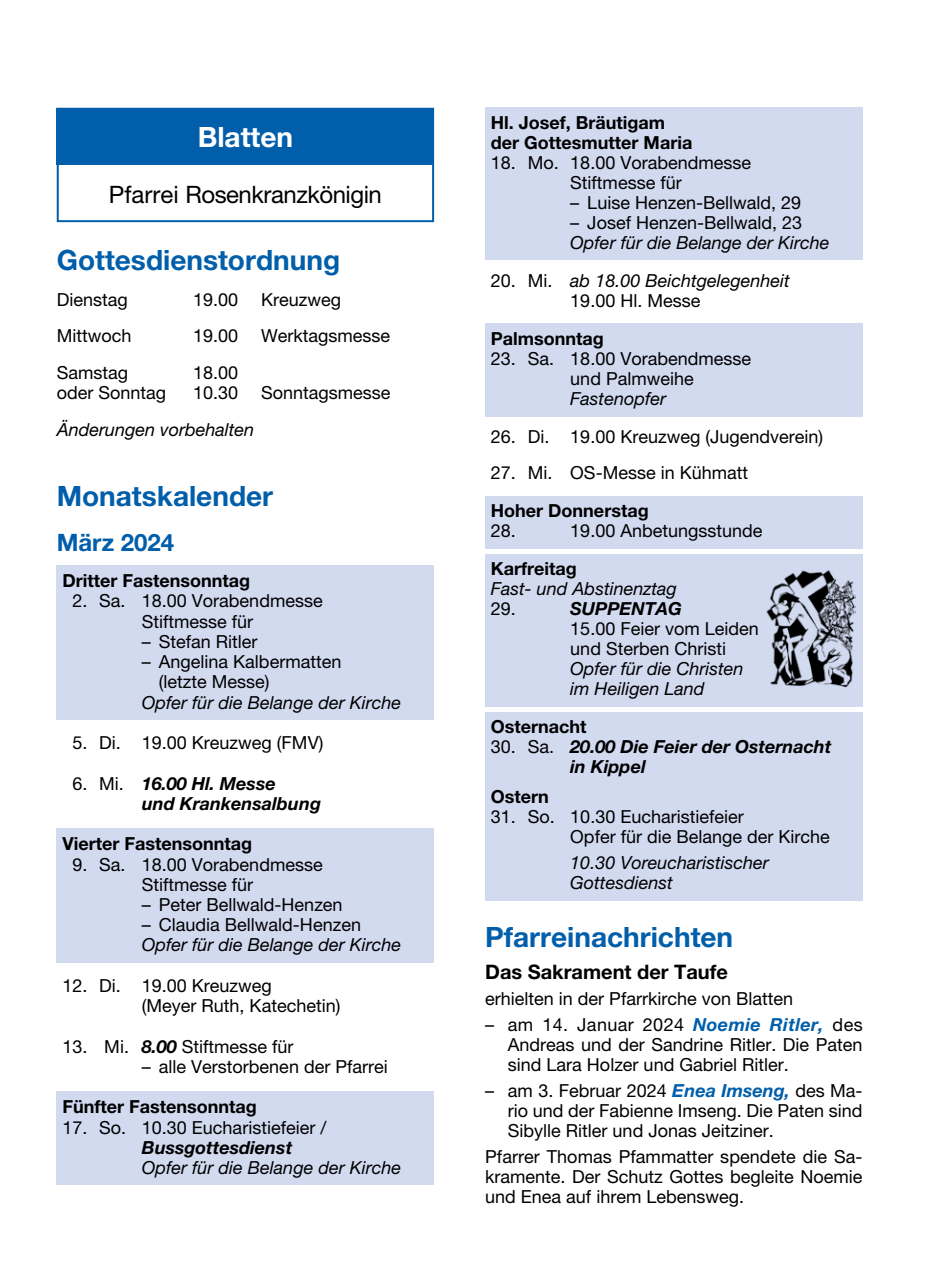
<style>
.page{position:relative;width:942px;height:1276px;background:#fff}
.page>*{position:absolute;margin:0;border:0;box-sizing:border-box;transform-origin:0 0}
.t1{font:700 28px "Helvetica Neue LT Pro";color:#005eaa}
.t2{font:700 28px "Helvetica Neue LT Pro";color:#fff}
.t3{font:24px "Helvetica Neue LT Pro";letter-spacing:-.02em;color:#000}
.t4{font:700 24px "Helvetica Neue LT Pro";color:#005eaa}
.t5{font:700 20px "Helvetica Neue LT Pro";color:#000}
.t6{font:18px/20px "Helvetica Neue LT Pro";color:#000}
.t7{font:italic 18px/20px "Helvetica Neue LT Pro";color:#000}
.t8{font:700 18px/20px "Helvetica Neue LT Pro";color:#000}
.t9{font:italic 700 18px/20.2px "Helvetica Neue LT Pro";color:#000}
.s1{font-weight:400;font-style:normal}
.s2{font-weight:700;font-style:italic}
.s3{font-style:normal}
.s4{font-weight:700;font-style:italic;color:#005eaa}
</style>
<div class="page">
<div style="left:57px;top:566px;width:377px;height:32px;background:#d2daf0"></div>
<div style="left:57px;top:586px;width:377px;height:32px;background:#d2daf0"></div>
<div style="left:57px;top:606px;width:377px;height:32px;background:#d2daf0"></div>
<div style="left:57px;top:626px;width:377px;height:33px;background:#d2daf0"></div>
<div style="left:57px;top:647px;width:377px;height:32px;background:#d2daf0"></div>
<div style="left:57px;top:667px;width:377px;height:32px;background:#d2daf0"></div>
<div style="left:57px;top:687px;width:377px;height:32px;background:#d2daf0"></div>
<div style="left:57px;top:829px;width:377px;height:32px;background:#d2daf0"></div>
<div style="left:57px;top:849px;width:377px;height:32px;background:#d2daf0"></div>
<div style="left:57px;top:869px;width:377px;height:32px;background:#d2daf0"></div>
<div style="left:57px;top:889px;width:377px;height:32px;background:#d2daf0"></div>
<div style="left:57px;top:909px;width:377px;height:33px;background:#d2daf0"></div>
<div style="left:57px;top:930px;width:377px;height:32px;background:#d2daf0"></div>
<div style="left:57px;top:1092px;width:377px;height:32px;background:#d2daf0"></div>
<div style="left:57px;top:1112px;width:377px;height:52px;background:#d2daf0"></div>
<div style="left:57px;top:1152px;width:377px;height:32px;background:#d2daf0"></div>
<div style="left:485px;top:108px;width:377px;height:32px;background:#d2daf0"></div>
<div style="left:485px;top:128px;width:377px;height:32px;background:#d2daf0"></div>
<div style="left:485px;top:148px;width:377px;height:32px;background:#d2daf0"></div>
<div style="left:485px;top:168px;width:377px;height:32px;background:#d2daf0"></div>
<div style="left:485px;top:188px;width:377px;height:32px;background:#d2daf0"></div>
<div style="left:485px;top:208px;width:377px;height:32px;background:#d2daf0"></div>
<div style="left:485px;top:228px;width:377px;height:32px;background:#d2daf0"></div>
<div style="left:485px;top:324px;width:377px;height:32px;background:#d2daf0"></div>
<div style="left:485px;top:344px;width:377px;height:52px;background:#d2daf0"></div>
<div style="left:485px;top:384px;width:377px;height:32px;background:#d2daf0"></div>
<div style="left:485px;top:496px;width:377px;height:32px;background:#d2daf0"></div>
<div style="left:485px;top:516px;width:377px;height:32px;background:#d2daf0"></div>
<div style="left:485px;top:554px;width:377px;height:32px;background:#d2daf0"></div>
<div style="left:485px;top:574px;width:377px;height:32px;background:#d2daf0"></div>
<div style="left:485px;top:594px;width:377px;height:32px;background:#d2daf0"></div>
<div style="left:485px;top:614px;width:377px;height:52px;background:#d2daf0"></div>
<div style="left:485px;top:654px;width:377px;height:52px;background:#d2daf0"></div>
<div style="left:485px;top:712px;width:377px;height:32px;background:#d2daf0"></div>
<div style="left:485px;top:732px;width:377px;height:52px;background:#d2daf0"></div>
<div style="left:485px;top:782px;width:377px;height:32px;background:#d2daf0"></div>
<div style="left:485px;top:802px;width:377px;height:32px;background:#d2daf0"></div>
<div style="left:485px;top:828px;width:377px;height:32px;background:#d2daf0"></div>
<div style="left:485px;top:848px;width:377px;height:52px;background:#d2daf0"></div>
<div style="left:57px;top:108px;width:377px;height:114px;border:2px solid #005eaa"></div>
<div style="left:57px;top:108px;width:377px;height:57px;background:#005eaa"></div>
<img style="left:766px;top:570px;width:89px;height:117px">
<h1 class="t2" style="left:197px;top:120px;width:97px">Blatten</h1>
<h2 class="t3" style="left:109px;top:180px;width:274px">Pfarrei Rosenkranzkönigin</h2>
<h1 class="t1" style="left:57px;top:242px;width:285px">Gottesdienstordnung</h1>
<p class="t6" style="left:57px;top:289px;width:73px">Dienstag</p>
<p class="t6" style="left:193px;top:289px;width:47px">19.00</p>
<p class="t6" style="left:261px;top:289px;width:81px">Kreuzweg</p>
<p class="t6" style="left:57px;top:326px;width:76px">Mittwoch</p>
<p class="t6" style="left:193px;top:326px;width:47px">19.00</p>
<p class="t6" style="left:261px;top:326px;width:131px">Werktagsmesse</p>
<p class="t6" style="left:57px;top:362px;width:73px">Samstag</p>
<p class="t6" style="left:193px;top:362px;width:47px">18.00</p>
<p class="t6" style="left:57px;top:382px;width:111px">oder Sonntag</p>
<p class="t6" style="left:193px;top:382px;width:47px">10.30</p>
<p class="t6" style="left:261px;top:382px;width:131px">Sonntagsmesse</p>
<p class="t7" style="left:57px;top:419px;width:199px">Änderungen vorbehalten</p>
<h1 class="t1" style="left:57px;top:479px;width:218px">Monatskalender</h1>
<h2 class="t4" style="left:57px;top:527px;width:119px">März 2024</h2>
<p class="t8" style="left:62px;top:570px;width:189px">Dritter Fastensonntag</p>
<p class="t6" style="left:72px;top:591px;width:252px;text-align:center">2. Sa. 18.00 Vorabendmesse<br>Stiftmesse für</p>
<p class="t6" style="left:142px;top:631px;width:117px">– Stefan Ritler</p>
<p class="t6" style="left:159px;top:651px;width:184px;text-indent:-17px">– Angelina Kalbermatten (letzte Messe)</p>
<p class="t7" style="left:142px;top:692px;width:261px">Opfer für die Belange der Kirche</p>
<p class="t6" style="left:72px;top:732px;width:252px">5. Di. 19.00 Kreuzweg (FMV)</p>
<p class="t9" style="left:142px;top:772px;width:180px;text-indent:-69px"><span class="s1">6. Mi.</span> 16.00 Hl. Messe<br>und Krankensalbung</p>
<p class="t8" style="left:62px;top:833px;width:191px">Vierter Fastensonntag</p>
<p class="t6" style="left:72px;top:853px;width:252px;text-align:center">9. Sa. 18.00 Vorabendmesse<br>Stiftmesse für</p>
<p class="t6" style="left:142px;top:894px;width:202px">– Peter Bellwald-Henzen</p>
<p class="t6" style="left:142px;top:914px;width:220px">– Claudia Bellwald-Henzen</p>
<p class="t7" style="left:142px;top:934px;width:261px">Opfer für die Belange der Kirche</p>
<p class="t6" style="left:142px;top:975px;width:200px;text-indent:-79px">12. Di. 19.00 Kreuzweg<br>(Meyer Ruth, Katechetin)</p>
<p class="t6" style="left:62px;top:1036px;width:232px">13. Mi. <span class="s2">8.00</span> Stiftmesse für</p>
<p class="t6" style="left:142px;top:1056px;width:247px">– alle Verstorbenen der Pfarrei</p>
<p class="t8" style="left:62px;top:1096px;width:196px">Fünfter Fastensonntag</p>
<p class="t6" style="left:62px;top:1117px;width:265px">17. So. 10.30 Eucharistiefeier /</p>
<p class="t9" style="left:142px;top:1137px;width:152px">Bussgottesdienst</p>
<p class="t7" style="left:142px;top:1157px;width:261px">Opfer für die Belange der Kirche</p>
<p class="t8" style="left:490px;top:112px;width:203px">Hl. Josef, Bräutigam der Gottesmutter Maria</p>
<p class="t6" style="left:490px;top:152px;width:262px;text-align:center">18. Mo. 18.00 Vorabendmesse<br>Stiftmesse für</p>
<p class="t6" style="left:570px;top:192px;width:232px">– Luise Henzen-Bellwald, 29</p>
<p class="t6" style="left:570px;top:212px;width:233px">– Josef Henzen-Bellwald, 23</p>
<p class="t7" style="left:570px;top:232px;width:261px">Opfer für die Belange der Kirche</p>
<p class="t7" style="left:490px;top:270px;width:300px;text-align:center"><span class="s3">20. Mi.</span> ab 18.00 Beichtgelegenheit<br><span class="s3">19.00 Hl. Messe</span></p>
<p class="t8" style="left:490px;top:328px;width:114px">Palmsonntag</p>
<p class="t6" style="left:570px;top:348px;width:182px;text-indent:-79px">23. Sa. 18.00 Vorabendmesse und Palmweihe</p>
<p class="t7" style="left:570px;top:388px;width:97px">Fastenopfer</p>
<p class="t6" style="left:490px;top:426px;width:334px">26. Di. 19.00 Kreuzweg (Jugendverein)</p>
<p class="t6" style="left:490px;top:462px;width:259px">27. Mi. OS-Messe in Kühmatt</p>
<p class="t8" style="left:490px;top:500px;width:159px">Hoher Donnerstag</p>
<p class="t6" style="left:490px;top:520px;width:27px">28.</p>
<p class="t6" style="left:570px;top:520px;width:194px">19.00 Anbetungsstunde</p>
<p class="t8" style="left:490px;top:558px;width:87px">Karfreitag</p>
<p class="t7" style="left:490px;top:578px;width:187px">Fast- und Abstinenztag</p>
<p class="t6" style="left:490px;top:598px;width:27px">29.</p>
<p class="t9" style="left:570px;top:598px;width:113px">SUPPENTAG</p>
<p class="t6" style="left:570px;top:618px;width:190px">15.00 Feier vom Leiden und Sterben Christi</p>
<p class="t7" style="left:570px;top:658px;width:174px">Opfer für die Christen im Heiligen Land</p>
<p class="t8" style="left:490px;top:716px;width:97px">Osternacht</p>
<p class="t9" style="left:570px;top:736px;width:263px;text-indent:-79px"><span class="s1">30. Sa.</span> 20.00 Die Feier der Osternacht in Kippel</p>
<p class="t8" style="left:490px;top:786px;width:60px">Ostern</p>
<p class="t6" style="left:570px;top:806px;width:261px;text-indent:-79px">31. So. 10.30 Eucharistiefeier<br>Opfer für die Belange der Kirche</p>
<p class="t7" style="left:570px;top:852px;width:200px">10.30 Voreucharistischer<br>Gottesdienst</p>
<h1 class="t1" style="left:485px;top:920px;width:249px">Pfarreinachrichten</h1>
<p class="t5" style="left:485px;top:960px;width:244px">Das Sakrament der Taufe</p>
<p class="t6" style="left:485px;top:989px;width:309px">erhielten in der Pfarrkirche von Blatten</p>
<p class="t6" style="left:507px;top:1014px;width:356px;text-align:justify;text-indent:-23px">– am 14. Januar 2024 <span class="s4">Noemie Ritler,</span> des Andreas und der Sandrine Ritler. Die Paten sind Lara Holzer und Gabriel Ritler.</p>
<p class="t6" style="left:507px;top:1080px;width:356px;text-align:justify;text-indent:-23px">– am 3. Februar 2024 <span class="s4">Enea Imseng,</span> des Ma&shy;rio und der Fabienne Imseng. Die Paten sind Sibylle Ritler und Jonas Jeitziner.</p>
<p class="t6" style="left:485px;top:1146px;width:379px;text-align:justify">Pfarrer Thomas Pfammatter spendete die Sa&shy;kramente. Der Schutz Gottes begleite Noemie und Enea auf ihrem Lebensweg.</p>
</div>
